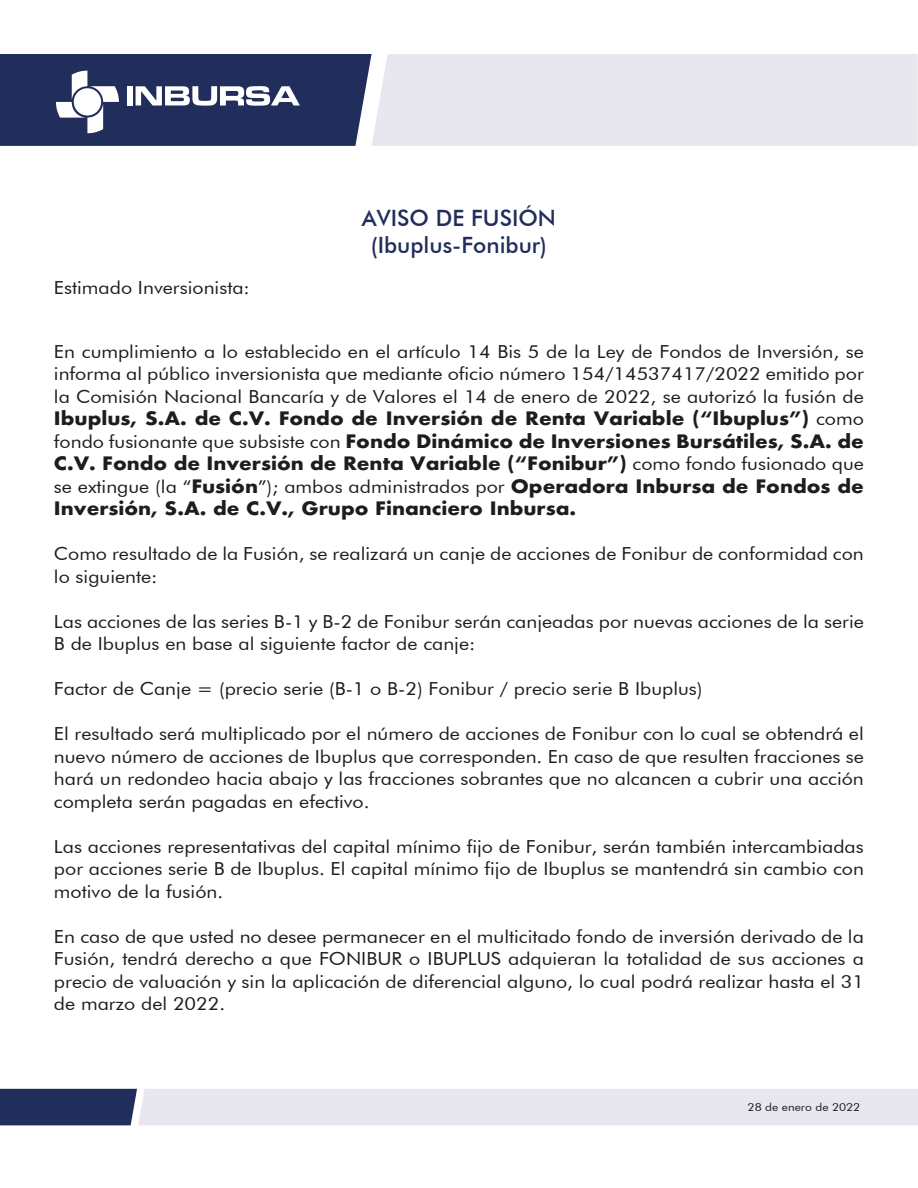
<style>
.page{position:relative;width:918px;height:1188px;background:#fff}
.page>*{position:absolute;margin:0;border:0;box-sizing:border-box;transform-origin:0 0}
.t1{font:500 22.5px/27px "Futura BT";color:#212e5b;text-align:center}
.t2{font:18px/22.5px "Futura BT";color:#1d1d1b;text-align:justify;scale:1.09 1}
.t3{font:700 18px/22.5px "Futura";color:#1d1d1b;text-align:justify;scale:1.09 1}
.t4{font:10.95px "Futura BT";color:#1d1d1b;scale:1.09 1}
.s1{font-family:"Futura BT";font-weight:400}
.s2{font-family:"Futura";font-weight:700}
</style>
<div class="page">
<div style="left:372px;top:54px;width:546px;height:92px;background:#e8e6ee"></div>
<svg style="left:0;top:1089px;width:918px;height:36px;background:#cbcbd8"></svg>
<svg style="left:0;top:54px;width:372px;height:92px;background:#3e4970"></svg>
<p class="t2" style="left:54px;top:276px;width:181px">Estimado Inversionista:</p>
<p class="t1" style="left:362px;top:204px;width:196px">AVISO DE FUSIÓN (Ibuplus-Fonibur)</p>
<p class="t2" style="left:54px;top:340px;width:745px">En cumplimiento a lo establecido en el artículo 14 Bis 5 de la Ley de Fondos de Inversión, se informa al público inversionista que mediante oficio número 154/14537417/2022 emitido por la Comisión Nacional Bancaría y de Valores el 14 de enero de 2022, se autorizó la fusión de</p>
<p class="t3" style="left:54px;top:407px;width:745px">Ibuplus, S.A. de C.V. Fondo de Inversión de Renta Variable (“Ibuplus”) <span class="s1">como fondo fusionante que subsiste con</span> Fondo Dinámico de Inversiones Bursátiles, S.A. de C.V. Fondo de Inversión de Renta Variable (“Fonibur”) <span class="s1">como fondo fusionado que</span></p>
<p class="t2" style="left:54px;top:475px;width:745px">se extingue (la “<span class="s2">Fusión</span>”); ambos administrados por <span class="s2">Operadora Inbursa de Fondos de</span></p>
<p class="t3" style="left:54px;top:497px;width:481px">Inversión, S.A. de C.V., Grupo Financiero Inbursa.</p>
<p class="t2" style="left:54px;top:543px;width:745px">Como resultado de la Fusión, se realizará un canje de acciones de Fonibur de conformidad con lo siguiente:</p>
<p class="t2" style="left:54px;top:610px;width:745px">Las acciones de las series B-1 y B-2 de Fonibur serán canjeadas por nuevas acciones de la serie<br>B de Ibuplus en base al siguiente factor de canje:</p>
<p class="t2" style="left:54px;top:678px;width:597px">Factor de Canje = (precio serie (B-1 o B-2) Fonibur / precio serie B Ibuplus)</p>
<p class="t2" style="left:54px;top:723px;width:745px">El resultado será multiplicado por el número de acciones de Fonibur con lo cual se obtendrá el nuevo número de acciones de Ibuplus que corresponden. En caso de que resulten fracciones se hará un redondeo hacia abajo y las fracciones sobrantes que no alcancen a cubrir una acción completa serán pagadas en efectivo.</p>
<p class="t2" style="left:54px;top:835px;width:745px">Las acciones representativas del capital mínimo fijo de Fonibur, serán también intercambiadas por acciones serie B de Ibuplus. El capital mínimo fijo de Ibuplus se mantendrá sin cambio con motivo de la fusión.</p>
<p class="t2" style="left:54px;top:925px;width:745px">En caso de que usted no desee permanecer en el multicitado fondo de inversión derivado de la Fusión, tendrá derecho a que FONIBUR o IBUPLUS adquieran la totalidad de sus acciones a precio de valuación y sin la aplicación de diferencial alguno, lo cual podrá realizar hasta el 31 de marzo del 2022.</p>
<p class="t4" style="left:748px;top:1101px;width:105px">28 de enero de 2022</p>
</div>
